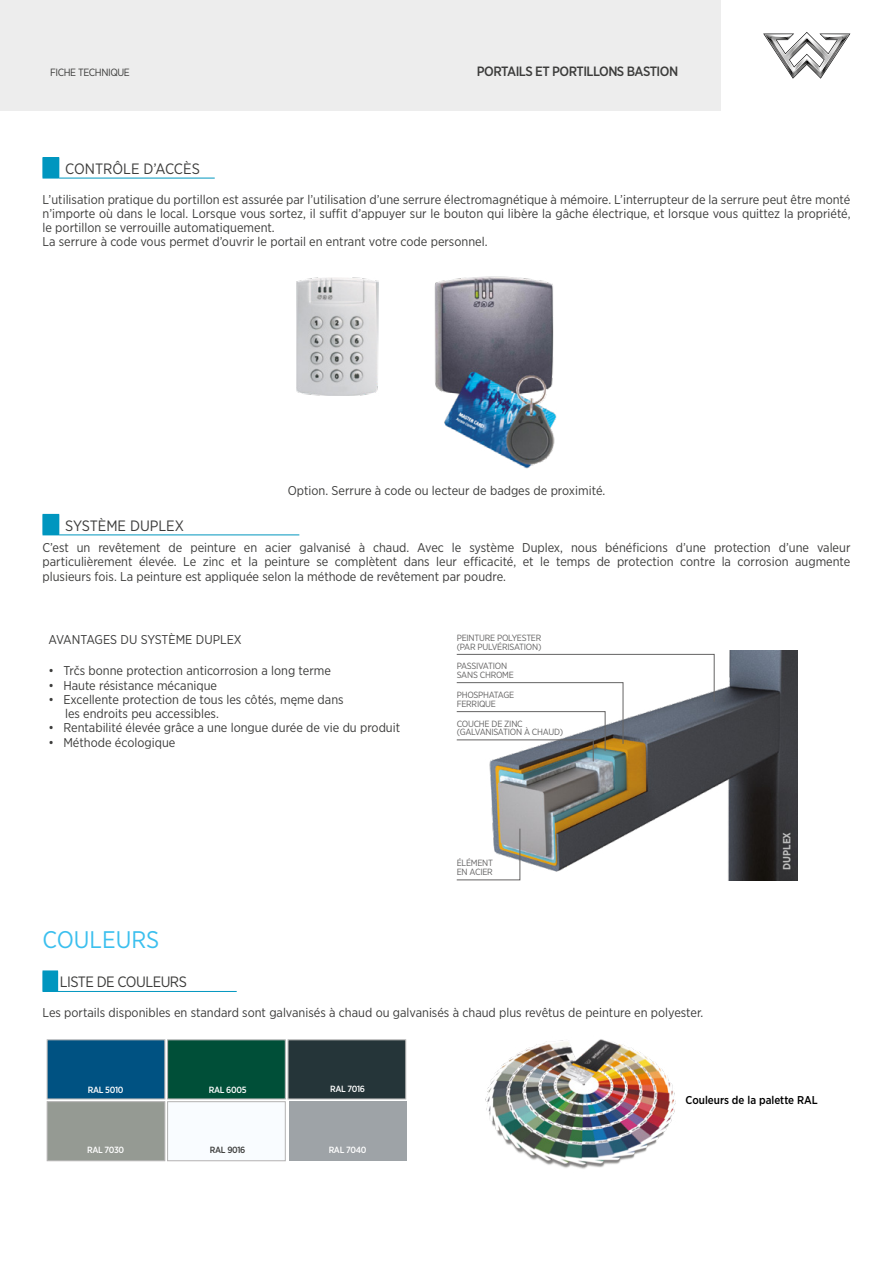
<style>
.page{position:relative;width:893px;height:1263px;background:#fff}
.page>*{position:absolute;margin:0;border:0;box-sizing:border-box;transform-origin:0 0}
.t1{font:24px "Gotham Narrow";color:#3bbfee}
.t2{font:15px "Gotham Narrow";color:#3c3c3b}
.t3{font:15px "Gotham Narrow";letter-spacing:-.02em;color:#3c3c3b}
.t4{font:500 13.5px "Gotham Narrow";letter-spacing:-.04em;color:#3c3c3b}
.t5{font:12.75px/14.2px "Gotham Narrow";color:#3c3c3b}
.t6{font:500 11.4px "Gotham Narrow";color:#000}
.t7{font:10.5px "Gotham Narrow";letter-spacing:-.04em;color:#3c3c3b}
.t8{font:700 10.5px "Gotham Narrow";letter-spacing:-.01em;color:#bcbcbc}
.t9{font:9px/8.7px "Gotham Narrow";letter-spacing:-.025em;color:#646363}
.t10{font:500 9px "Gotham Narrow";letter-spacing:-.035em;color:#fff}
.t11{font:500 9px "Gotham Narrow";letter-spacing:-.035em;color:#3c3c3b}
</style>
<div class="page">
<div style="left:0;top:0;width:721px;height:111px;background:#ededed"></div>
<svg style="left:763px;top:32px;width:87px;height:47px"></svg>
<hr style="left:59px;top:178px;width:156px;height:1px;background:#0096bf">
<svg style="left:43px;top:157px;width:16px;height:22px"></svg>
<img style="left:297px;top:278px;width:81px;height:118px">
<img style="left:434px;top:276px;width:123px;height:193px">
<hr style="left:59px;top:534px;width:240px;height:1px;background:#0096bf">
<svg style="left:43px;top:514px;width:16px;height:21px"></svg>
<img style="left:457px;top:651px;width:341px;height:229px">
<svg style="left:456px;top:654px;width:259px;height:108px"></svg>
<svg style="left:456px;top:828px;width:64px;height:52px"></svg>
<hr style="left:58px;top:991px;width:179px;height:1px;background:#0096bf">
<svg style="left:43px;top:970px;width:15px;height:22px"></svg>
<div style="left:47px;top:1039px;width:118px;height:60px;background:#005282;border:1px solid #b3b2b2"></div>
<div style="left:167px;top:1039px;width:119px;height:60px;background:#004f38;border:1px solid #b3b2b2"></div>
<div style="left:288px;top:1039px;width:118px;height:60px;background:#253539;border:1px solid #b3b2b2"></div>
<div style="left:47px;top:1101px;width:118px;height:60px;background:#959a93;border:1px solid #b3b2b2"></div>
<div style="left:167px;top:1101px;width:119px;height:60px;background:#f9fcff;border:1px solid #b3b2b2"></div>
<div style="left:289px;top:1102px;width:118px;height:59px;background:#9ea3a7"></div>
<img style="left:485px;top:1039px;width:191px;height:130px">
<p class="t7" style="left:50px;top:66px;width:81px">FICHE TECHNIQUE</p>
<p class="t4" style="left:477px;top:63px;width:203px">PORTAILS ET PORTILLONS BASTION</p>
<p class="t2" style="left:65px;top:159px;width:136px">CONTRÔLE D’ACCÈS</p>
<p class="t5" style="left:43px;top:192px;width:809px">L’utilisation pratique du portillon est assurée par l’utilisation d’une serrure électromagnétique à mémoire. L’interrupteur de la serrure peut être monté n’importe où dans le local. Lorsque vous sortez, il suffit d’appuyer sur le bouton qui libère la gâche électrique, et lorsque vous quittez la propriété, le portillon se verrouille automatiquement.<br>La serrure à code vous permet d’ouvrir le portail en entrant votre code personnel.</p>
<p class="t5" style="left:288px;top:483px;width:319px">Option. Serrure à code ou lecteur de badges de proximité.</p>
<p class="t2" style="left:65px;top:516px;width:120px">SYSTÈME DUPLEX</p>
<p class="t5" style="left:43px;top:540px;width:809px;text-align:justify">C’est un revêtement de peinture en acier galvanisé à chaud. Avec le système Duplex, nous bénéficions d’une protection d’une valeur particulièrement élevée. Le zinc et la peinture se complètent dans leur efficacité, et le temps de protection contre la corrosion augmente plusieurs fois. La peinture est appliquée selon la méthode de revêtement par poudre.</p>
<p class="t5" style="left:49px;top:632px;width:195px">AVANTAGES DU SYSTÈME DUPLEX</p>
<p class="t5" style="left:49px;top:663px;width:284px">• Trčs bonne protection anticorrosion a long terme</p>
<p class="t5" style="left:49px;top:678px;width:170px">• Haute résistance mécanique</p>
<p class="t5" style="left:65px;top:692px;width:280px;text-indent:-17px">• Excellente protection de tous les côtés, męme dans les endroits peu accessibles.</p>
<p class="t5" style="left:49px;top:720px;width:353px">• Rentabilité élevée grâce a une longue durée de vie du produit</p>
<p class="t5" style="left:49px;top:735px;width:128px">• Méthode écologique</p>
<p class="t9" style="left:457px;top:633px;width:86px">PEINTURE POLYESTER (PAR PULVÉRISATION)</p>
<p class="t9" style="left:457px;top:661px;width:59px">PASSIVATION<br>SANS CHROME</p>
<p class="t9" style="left:457px;top:690px;width:59px">PHOSPHATAGE<br>FERRIQUE</p>
<p class="t9" style="left:457px;top:719px;width:108px">COUCHE DE ZINC (GALVANISATION À CHAUD)</p>
<p class="t9" style="left:457px;top:859px;width:38px">ÉLÉMENT<br>EN ACIER</p>
<h1 class="t1" style="left:43px;top:924px;width:118px">COULEURS</h1>
<p class="t3" style="left:60px;top:973px;width:129px">LISTE DE COULEURS</p>
<p class="t5" style="left:43px;top:1005px;width:662px">Les portails disponibles en standard sont galvanisés à chaud ou galvanisés à chaud plus revêtus de peinture en polyester.</p>
<p class="t10" style="left:88px;top:1084px;width:37px">RAL 5010</p>
<p class="t10" style="left:209px;top:1084px;width:39px">RAL 6005</p>
<p class="t10" style="left:330px;top:1083px;width:36px">RAL 7016</p>
<p class="t8" style="left:780px;top:870px;width:39px;rotate:-90deg">DUPLEX</p>
<p class="t10" style="left:87px;top:1144px;width:39px">RAL 7030</p>
<p class="t11" style="left:210px;top:1144px;width:37px">RAL 9016</p>
<p class="t10" style="left:329px;top:1144px;width:39px">RAL 7040</p>
<p class="t6" style="left:685px;top:1092px;width:134px">Couleurs de la palette RAL</p>
</div>
